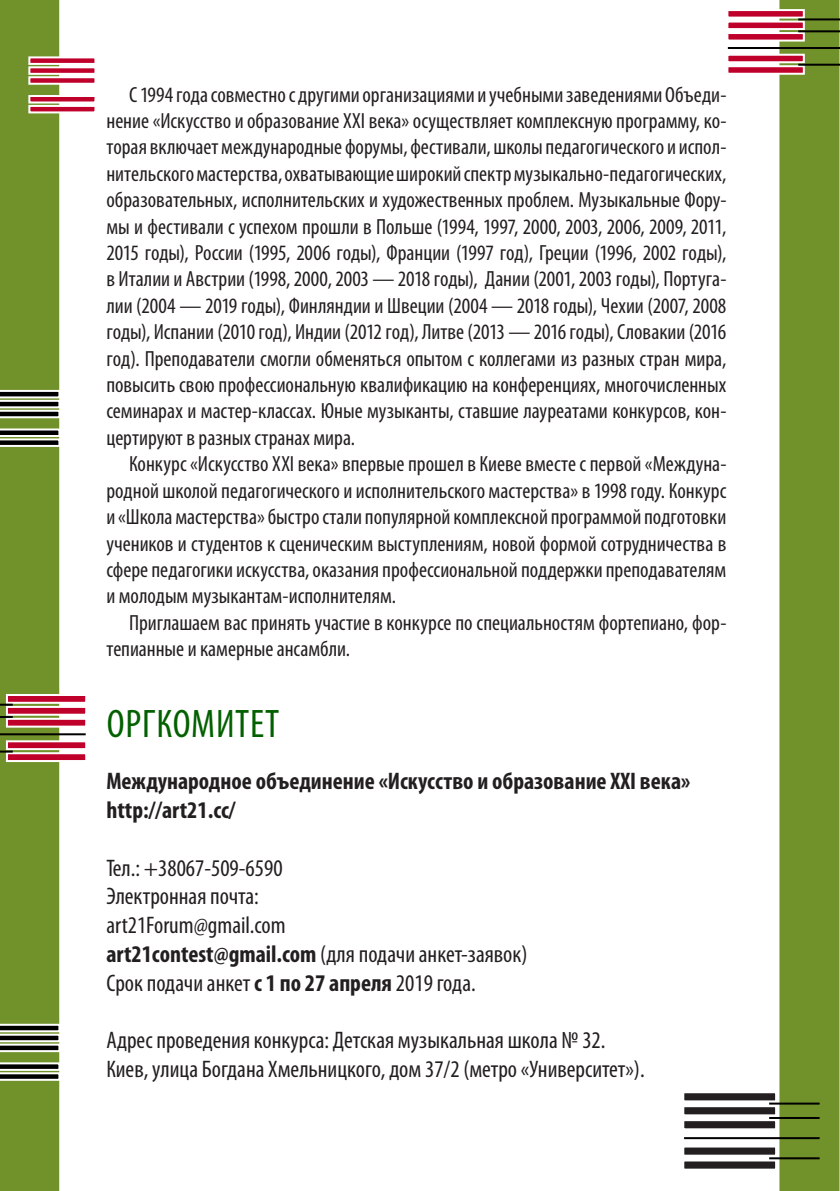
<style>
.page{position:relative;width:840px;height:1191px;background:#fff}
.page>*{position:absolute;margin:0;border:0;box-sizing:border-box;transform-origin:0 0}
.t1{font:condensed 40px "Myriad Pro";letter-spacing:.02em;color:#036000}
.t2{font:condensed 24px "Myriad Pro";color:#231f20}
.t3{font:700 condensed 24px "Myriad Pro";color:#231f20}
.t4{font:condensed 22px/26.4px "Myriad Pro";color:#231f20;text-align:justify}
.s1{font-weight:700}
</style>
<div class="page">
<div style="left:779px;top:0;width:60px;height:1191px;background:#71922a"></div>
<div style="left:0;top:0;width:59px;height:1191px;background:#71922a"></div>
<svg style="left:28px;top:55px;width:67px;height:59px"></svg>
<svg style="left:0;top:389px;width:60px;height:59px"></svg>
<svg style="left:0;top:693px;width:86px;height:70px"></svg>
<svg style="left:684px;top:1093px;width:93px;height:76px"></svg>
<hr style="left:768px;top:1157px;width:51px;height:2px;background:#000">
<hr style="left:683px;top:1137px;width:136px;height:2px;background:#000">
<hr style="left:768px;top:1117px;width:51px;height:2px;background:#000">
<hr style="left:768px;top:1102px;width:51px;height:2px;background:#000">
<svg style="left:0;top:1022px;width:60px;height:59px"></svg>
<svg style="left:728px;top:8px;width:77px;height:68px"></svg>
<hr style="left:797px;top:64px;width:42px;height:2px;background:#000">
<hr style="left:727px;top:47px;width:112px;height:2px;background:#000">
<hr style="left:797px;top:30px;width:42px;height:2px;background:#000">
<hr style="left:797px;top:18px;width:42px;height:2px;background:#000">
<p class="t4" style="left:106px;top:81px;width:621px;text-indent:23px">С 1994 года совместно с другими организациями и учебными заведениями Объеди&shy;нение «Искусство и образование XXI века» осуществляет комплексную программу, ко&shy;торая включает международные форумы, фестивали, школы педагогического и испол&shy;нительского мастерства, охватывающие широкий спектр музыкально-педагогических, образовательных, исполнительских и художественных проблем. Музыкальные Фору&shy;мы и фестивали с успехом прошли в Польше (1994, 1997, 2000, 2003, 2006, 2009, 2011, 2015 годы), России (1995, 2006 годы), Франции (1997 год), Греции (1996, 2002 годы), в Италии и Австрии (1998, 2000, 2003 — 2018 годы), Дании (2001, 2003 годы), Португа&shy;лии (2004 — 2019 годы), Финляндии и Швеции (2004 — 2018 годы), Чехии (2007, 2008 годы), Испании (2010 год), Индии (2012 год), Литве (2013 — 2016 годы), Словакии (2016 год). Преподаватели смогли обменяться опытом с коллегами из разных стран мира, повысить свою профессиональную квалификацию на конференциях, многочисленных семинарах и мастер-классах. Юные музыканты, ставшие лауреатами конкурсов, кон&shy;цертируют в разных странах мира.</p>
<p class="t4" style="left:106px;top:450px;width:621px;text-indent:23px">Конкурс «Искусство XXI века» впервые прошел в Киеве вместе с первой «Междуна&shy;родной школой педагогического и исполнительского мастерства» в 1998 году. Конкурс и «Школа мастерства» быстро стали популярной комплексной программой подготовки учеников и студентов к сценическим выступлениям, новой формой сотрудничества в сфере педагогики искусства, оказания профессиональной поддержки преподавателям и молодым музыкантам-исполнителям.</p>
<p class="t4" style="left:106px;top:609px;width:621px;text-indent:23px">Приглашаем вас принять участие в конкурсе по специальностям фортепиано, фор&shy;тепианные и камерные ансамбли.</p>
<p class="t1" style="left:107px;top:699px;width:174px">Оргкомитет</p>
<p class="t3" style="left:106px;top:766px;width:585px">Международное объединение «Искусство и образование XXI века»</p>
<p class="t3" style="left:106px;top:795px;width:131px">http://art21.cc/</p>
<p class="t2" style="left:106px;top:853px;width:177px">Тел.: +38067-509-6590</p>
<p class="t2" style="left:106px;top:882px;width:154px">Электронная почта:</p>
<p class="t2" style="left:106px;top:910px;width:181px">art21Forum@gmail.com</p>
<p class="t2" style="left:106px;top:939px;width:422px"><span class="s1">art21contest@gmail.com</span> (для подачи анкет-заявок)</p>
<p class="t2" style="left:106px;top:968px;width:370px">Срок подачи анкет <span class="s1">с 1 по 27 апреля</span> 2019 года.</p>
<p class="t2" style="left:106px;top:1026px;width:500px">Адрес проведения конкурса: Детская музыкальная школа № 32.</p>
<p class="t2" style="left:106px;top:1054px;width:539px">Киев, улица Богдана Хмельницкого, дом 37/2 (метро «Университет»).</p>
</div>
